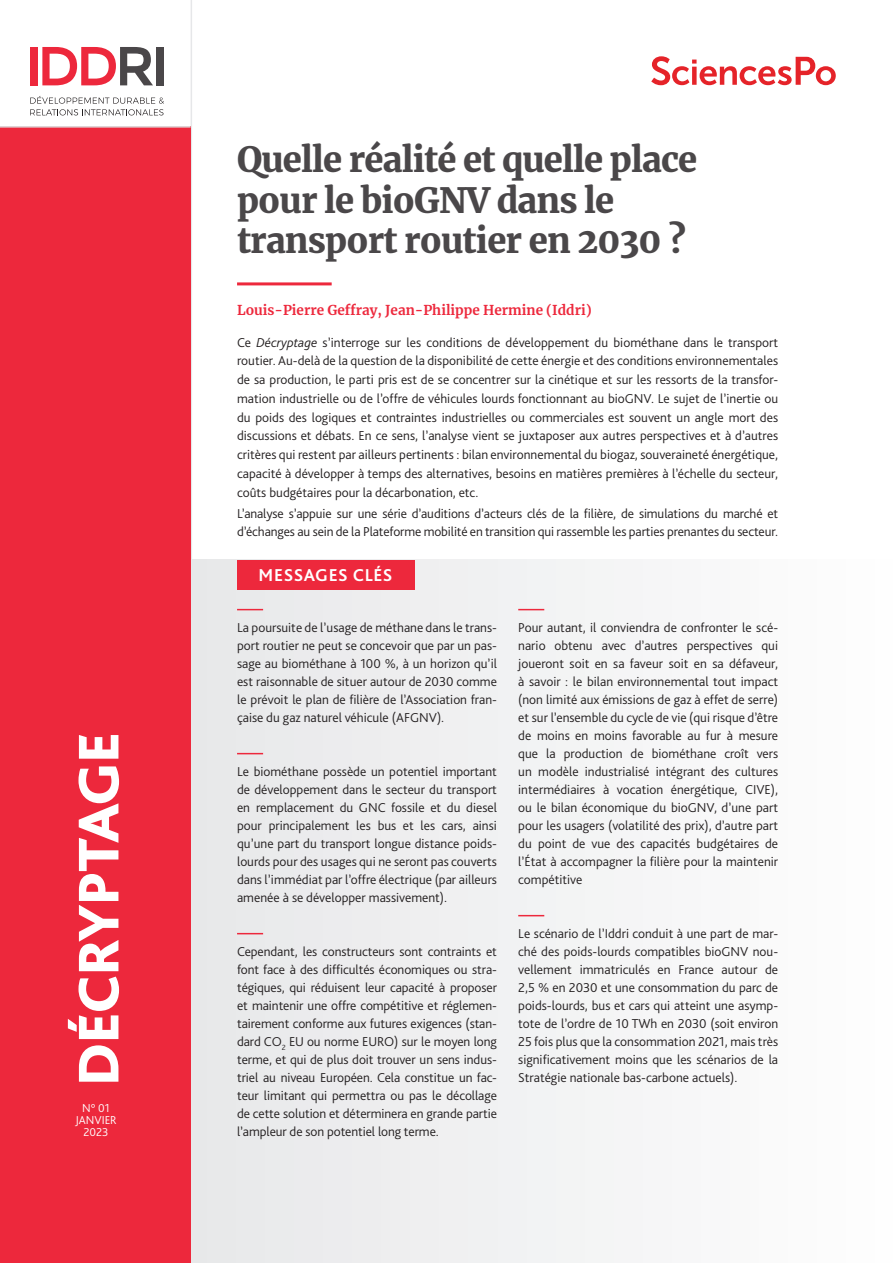
<style>
.page{position:relative;width:893px;height:1263px;background:#fff}
.page>*{position:absolute;margin:0;border:0;box-sizing:border-box;transform-origin:0 0}
.TItre_publication_23{font:900 34.5px/40.5px "Merriweather";letter-spacing:-.025em;color:#4a4749}
.T_Cartouche{font:700 18px "Bliss Pro";letter-spacing:.03em;color:#fff}
.texte_clé_FR{font:300 13.5px/18px "Bliss Pro";color:#231f20;text-align:justify}
.chapôFR{font:300 13.5px/18.8px "Bliss Pro";letter-spacing:-.01em;color:#231f20;text-align:justify}
.auteur_s{font:700 13.5px "Merriweather";color:#ed283c}
.N_PUBLI{font:300 12px "Bliss Pro";color:#fff}
.s1{font-style:italic}
</style>
<div class="page">
<div style="left:174px;top:560px;width:719px;height:703px;background:#f2f3f4"></div>
<div style="left:30px;top:47px;width:7px;height:38px;background:#ed283c"></div>
<svg style="left:42px;top:47px;width:111px;height:38px"></svg>
<div style="left:157px;top:47px;width:7px;height:38px;background:#4a4749"></div>
<svg style="left:30px;top:96px;width:134px;height:19px"></svg>
<hr style="left:237px;top:282px;width:95px;height:3px;background:#ed283c">
<svg style="left:651px;top:56px;width:185px;height:29px"></svg>
<div style="left:237px;top:560px;width:177px;height:29px;background:#ed283c"></div>
<hr style="left:191px;top:0;width:1px;height:617px;background:#e6e7e9">
<div style="left:0;top:126px;width:191px;height:1137px;background:#ed283c"></div>
<svg style="left:237px;top:609px;width:26px;height:1px"></svg>
<svg style="left:237px;top:753px;width:26px;height:1px"></svg>
<svg style="left:237px;top:933px;width:26px;height:1px"></svg>
<svg style="left:518px;top:609px;width:26px;height:1px"></svg>
<svg style="left:518px;top:915px;width:26px;height:1px"></svg>
<svg style="left:68px;top:735px;width:51px;height:347px"></svg>
<hr style="left:0;top:126px;width:191px;height:2px;background:#dedfe0">
<p class="N_PUBLI" style="left:82px;top:1100px;width:29px">N° 01</p>
<p class="N_PUBLI" style="left:75px;top:1112px;width:43px">JANVIER</p>
<p class="N_PUBLI" style="left:84px;top:1124px;width:27px">2023</p>
<p class="TItre_publication_23" style="left:237px;top:138px;width:462px">Quelle réalité et quelle place pour le bioGNV dans le transport routier en 2030 ?</p>
<p class="auteur_s" style="left:237px;top:301px;width:356px">Louis-Pierre Geffray, Jean-Philippe Hermine (Iddri)</p>
<p class="chapôFR" style="left:237px;top:333px;width:543px">Ce <span class="s1">Décryptage</span> s’interroge sur les conditions de développement du biométhane dans le transport routier. Au-delà de la question de la disponibilité de cette énergie et des conditions environnementales de sa production, le parti pris est de se concentrer sur la cinétique et sur les ressorts de la transfor&shy;mation industrielle ou de l’offre de véhicules lourds fonctionnant au bioGNV. Le sujet de l’inertie ou du poids des logiques et contraintes industrielles ou commerciales est souvent un angle mort des discussions et débats. En ce sens, l’analyse vient se juxtaposer aux autres perspectives et à d’autres critères qui restent par ailleurs pertinents : bilan environnemental du biogaz, souveraineté énergétique, capacité à développer à temps des alternatives, besoins en matières premières à l’échelle du secteur, coûts budgétaires pour la décarbonation, etc.</p>
<p class="chapôFR" style="left:237px;top:504px;width:543px">L’analyse s’appuie sur une série d’auditions d’acteurs clés de la filière, de simulations du marché et d’échanges au sein de la Plateforme mobilité en transition qui rassemble les parties prenantes du secteur.</p>
<p class="T_Cartouche" style="left:259px;top:564px;width:135px">MESSAGES CLÉS</p>
<p class="texte_clé_FR" style="left:237px;top:618px;width:261px">La poursuite de l’usage de méthane dans le trans&shy;port routier ne peut se concevoir que par un pas&shy;sage au biométhane à 100 %, à un horizon qu’il est raisonnable de situer autour de 2030 comme le prévoit le plan de filière de l’Association fran&shy;çaise du gaz naturel véhicule (AFGNV).</p>
<p class="texte_clé_FR" style="left:237px;top:762px;width:261px">Le biométhane possède un potentiel important de développement dans le secteur du transport en remplacement du GNC fossile et du diesel pour principalement les bus et les cars, ainsi qu’une part du transport longue distance poids&shy;lourds pour des usages qui ne seront pas couverts dans l’immédiat par l’offre électrique (par ailleurs amenée à se développer massivement).</p>
<p class="texte_clé_FR" style="left:237px;top:942px;width:261px">Cependant, les constructeurs sont contraints et font face à des difficultés économiques ou stra&shy;tégiques, qui réduisent leur capacité à proposer et maintenir une offre compétitive et réglemen&shy;tairement conforme aux futures exigences (stan&shy;dard CO<sub>2</sub> EU ou norme EURO) sur le moyen long terme, et qui de plus doit trouver un sens indus&shy;triel au niveau Européen. Cela constitue un fac&shy;teur limitant qui permettra ou pas le décollage de cette solution et déterminera en grande partie l’ampleur de son potentiel long terme.</p>
<p class="texte_clé_FR" style="left:518px;top:618px;width:261px">Pour autant, il conviendra de confronter le scé&shy;nario obtenu avec d’autres perspectives qui joueront soit en sa faveur soit en sa défaveur, à savoir : le bilan environnemental tout impact (non limité aux émissions de gaz à effet de serre) et sur l’ensemble du cycle de vie (qui risque d’être de moins en moins favorable au fur à mesure que la production de biométhane croît vers un modèle industrialisé intégrant des cultures intermédiaires à vocation énergétique, CIVE), ou le bilan économique du bioGNV, d’une part pour les usagers (volatilité des prix), d’autre part du point de vue des capacités budgétaires de l’État à accompagner la filière pour la maintenir compétitive</p>
<p class="texte_clé_FR" style="left:518px;top:924px;width:261px">Le scénario de l’Iddri conduit à une part de mar&shy;ché des poids-lourds compatibles bioGNV nou&shy;vellement immatriculés en France autour de 2,5 % en 2030 et une consommation du parc de poids-lourds, bus et cars qui atteint une asymp&shy;tote de l’ordre de 10 TWh en 2030 (soit environ 25 fois plus que la consommation 2021, mais très significativement moins que les scénarios de la Stratégie nationale bas-carbone actuels).</p>
</div>
